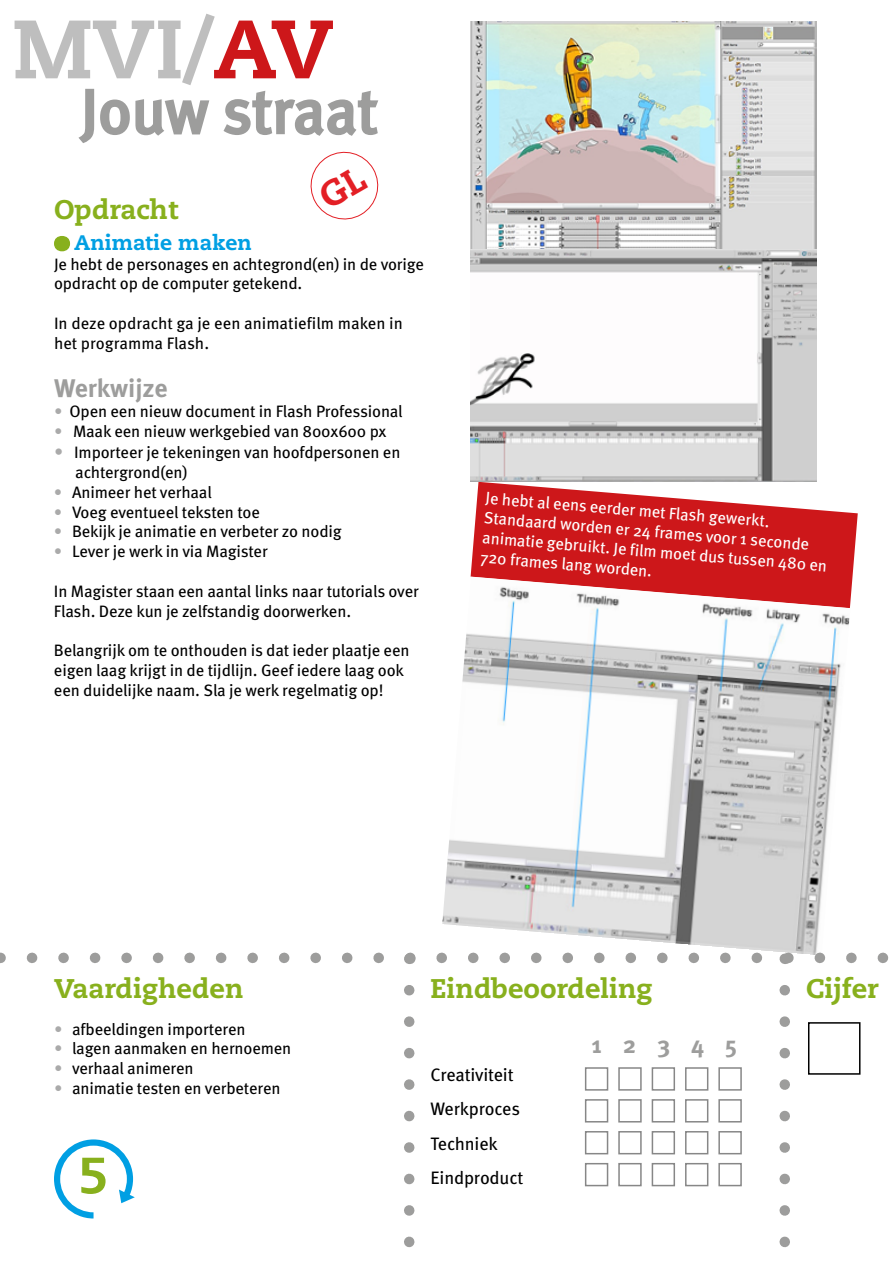
<style>
.page{position:relative;width:893px;height:1263px;background:#fff}
.page>*{position:absolute;margin:0;border:0;box-sizing:border-box;transform-origin:0 0}
.t1{font:800 82.5px "Caecilia LT Std";color:#bebebe}
.t2{font:61.5px "Meta OT";color:#9d9d9c}
.t3{font:800 50.55px "Caecilia LT Std";color:#88b01d}
.t4{font:800 27px "Caecilia LT Std";color:#88b01d}
.t5{font:700 25.5px "Meta OT";letter-spacing:-.005em;color:#9d9d9c}
.t6{font:700 24px "Meta OT";color:#9d9d9c}
.t7{font:800 21px "Caecilia LT Std";color:#009fe3}
.t8{font:18px/34.5px "Meta OT";letter-spacing:-.01em;color:#000}
.t9{font:16.5px/19.8px "Meta OT";letter-spacing:-.01em;color:#000}
.t10{font:16.5px/20px "Meta OT";color:#fff}
.s1{color:#cd171a}
.s2{color:#aaa}
.s3{font-size:18px;color:#aaa}
</style>
<div class="page">
<div style="left:54px;top:236px;width:16px;height:15px;background:#88b01d;border-radius:50%"></div>
<img style="left:470px;top:21px;width:346px;height:229px">
<svg style="left:78px;top:88px;width:132px;height:55px"></svg>
<svg style="left:223px;top:90px;width:156px;height:46px"></svg>
<svg style="left:471px;top:482px;width:387px;height:124px;fill:#cd171a"></svg>
<img style="left:442px;top:577px;width:408px;height:376px">
<img style="left:470px;top:250px;width:346px;height:231px">
<div style="left:585px;top:1067px;width:23px;height:24px;border:2px solid #878787"></div>
<div style="left:585px;top:1099px;width:23px;height:23px;border:2px solid #878787"></div>
<div style="left:585px;top:1131px;width:23px;height:23px;border:2px solid #878787"></div>
<div style="left:585px;top:1163px;width:23px;height:23px;border:2px solid #878787"></div>
<div style="left:618px;top:1067px;width:24px;height:24px;border:2px solid #878787"></div>
<div style="left:618px;top:1099px;width:24px;height:23px;border:2px solid #878787"></div>
<div style="left:618px;top:1131px;width:24px;height:23px;border:2px solid #878787"></div>
<div style="left:618px;top:1163px;width:24px;height:23px;border:2px solid #878787"></div>
<div style="left:652px;top:1067px;width:23px;height:24px;border:2px solid #878787"></div>
<div style="left:652px;top:1099px;width:23px;height:23px;border:2px solid #878787"></div>
<div style="left:652px;top:1131px;width:23px;height:23px;border:2px solid #878787"></div>
<div style="left:652px;top:1163px;width:23px;height:23px;border:2px solid #878787"></div>
<div style="left:685px;top:1067px;width:23px;height:24px;border:2px solid #878787"></div>
<div style="left:685px;top:1099px;width:23px;height:23px;border:2px solid #878787"></div>
<div style="left:685px;top:1131px;width:23px;height:23px;border:2px solid #878787"></div>
<div style="left:685px;top:1163px;width:23px;height:23px;border:2px solid #878787"></div>
<div style="left:718px;top:1067px;width:24px;height:24px;border:2px solid #878787"></div>
<div style="left:718px;top:1099px;width:24px;height:23px;border:2px solid #878787"></div>
<div style="left:718px;top:1131px;width:24px;height:23px;border:2px solid #878787"></div>
<div style="left:718px;top:1163px;width:24px;height:23px;border:2px solid #878787"></div>
<svg style="left:779px;top:990px;width:11px;height:258px"></svg>
<div style="left:808px;top:1022px;width:52px;height:53px;border:2px solid #000"></div>
<svg style="left:0;top:953px;width:889px;height:11px"></svg>
<svg style="left:404px;top:990px;width:10px;height:258px"></svg>
<svg style="left:54px;top:1139px;width:81px;height:79px"></svg>
<svg style="left:310px;top:151px;width:69px;height:69px"></svg>
<h1 class="t1" style="left:13px;top:-2px;width:322px">MVI/<span class="s1">AV</span></h1>
<h2 class="t2" style="left:81px;top:72px;width:298px">Jouw straat</h2>
<h3 class="t4" style="left:54px;top:193px;width:126px">Opdracht</h3>
<p class="t7" style="left:74px;top:229px;width:179px">Animatie maken</p>
<p class="t9" style="left:54px;top:255px;width:371px">Je hebt de personages en achtegrond(en) in de vorige opdracht op de computer getekend.</p>
<p class="t9" style="left:54px;top:314px;width:350px">In deze opdracht ga je een animatiefilm maken in het programma Flash.</p>
<h3 class="t5" style="left:54px;top:372px;width:115px">Werkwijze</h3>
<p class="t9" style="left:54px;top:402px;width:350px"><span class="s2">•</span> Open een nieuw document in Flash Professional</p>
<p class="t9" style="left:54px;top:421px;width:334px"><span class="s2">•</span> Maak een nieuw werkgebied van 800x600 px</p>
<p class="t9" style="left:75px;top:443px;width:327px;text-indent:-21px"><span class="s3">•</span> Importeer je tekeningen van hoofdpersonen en achtergrond(en)</p>
<p class="t9" style="left:54px;top:483px;width:159px"><span class="s2">•</span> Animeer het verhaal</p>
<p class="t9" style="left:54px;top:502px;width:207px"><span class="s2">•</span> Voeg eventueel teksten toe</p>
<p class="t9" style="left:54px;top:522px;width:289px"><span class="s2">•</span> Bekijk je animatie en verbeter zo nodig</p>
<p class="t9" style="left:54px;top:542px;width:215px"><span class="s2">•</span> Lever je werk in via Magister</p>
<p class="t9" style="left:54px;top:582px;width:366px">In Magister staan een aantal links naar tutorials over<br>Flash. Deze kun je zelfstandig doorwerken.</p>
<p class="t9" style="left:54px;top:641px;width:357px">Belangrijk om te onthouden is dat ieder plaatje een eigen laag krijgt in de tijdlijn. Geef iedere laag ook een duidelijke naam. Sla je werk regelmatig op!</p>
<p class="t10" style="left:487px;top:488px;width:348px;rotate:5deg">Je hebt al eens eerder met Flash gewerkt.<br>Standaard worden er 24 frames voor 1 seconde animatie gebruikt. Je film moet dus tussen 480 en 720 frames lang worden.</p>
<h3 class="t4" style="left:54px;top:972px;width:191px">Vaardigheden</h3>
<h3 class="t4" style="left:806px;top:972px;width:74px">Cijfer</h3>
<p class="t9" style="left:54px;top:1019px;width:193px"><span class="s2">•</span> afbeeldingen importeren</p>
<p class="t9" style="left:54px;top:1039px;width:239px"><span class="s2">•</span> lagen aanmaken en hernoemen</p>
<p class="t9" style="left:54px;top:1059px;width:141px"><span class="s2">•</span> verhaal animeren</p>
<p class="t9" style="left:54px;top:1079px;width:228px"><span class="s2">•</span> animatie testen en verbeteren</p>
<h3 class="t4" style="left:431px;top:972px;width:223px">Eindbeoordeling</h3>
<h3 class="t6" style="left:592px;top:1030px;width:147px">1 2 3 4 5</h3>
<p class="t8" style="left:431px;top:1058px;width:94px">Creativiteit<br>Werkproces<br>Techniek<br>Eindproduct</p>
<h3 class="t3" style="left:78px;top:1144px;width:31px">5</h3>
</div>
